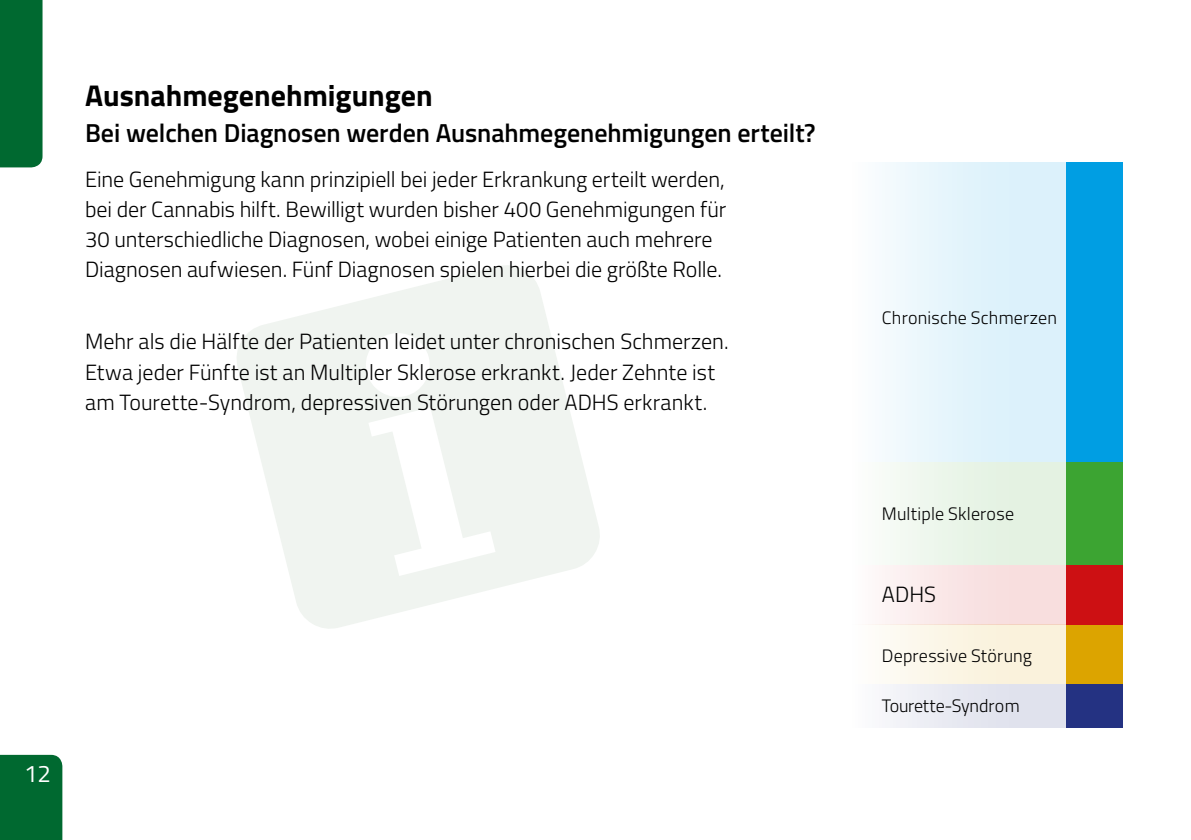
<style>
.page{position:relative;width:1191px;height:840px;background:#fff}
.page>*{position:absolute;margin:0;border:0;box-sizing:border-box;transform-origin:0 0}
.t1{font:700 30px "Titillium Web";color:#000}
.t2{font:600 26px "Titillium Web";color:#000}
.t3{font:24px "Titillium Web";color:#fff}
.t4{font:300 22px/30px "Titillium Web";color:#000}
.t5{font:300 18px "Titillium Web";letter-spacing:.01em;color:#000}
.t6{font:300 18px "Titillium Web";letter-spacing:-.01em;color:#000}
</style>
<div class="page">
<svg style="left:237px;top:265px;width:363px;height:364px;fill:#f0f4f0"></svg>
<svg style="left:885px;top:162px;width:238px;height:300px;background:#b3e1f6"></svg>
<svg style="left:893px;top:462px;width:230px;height:102px;background:#bfe1bc"></svg>
<svg style="left:885px;top:683px;width:238px;height:44px;background:#babed5"></svg>
<svg style="left:868px;top:624px;width:255px;height:59px;fill:#faf2de"></svg>
<svg style="left:885px;top:564px;width:181px;height:60px;background:#f8e4e4"></svg>
<div style="left:1066px;top:564px;width:57px;height:60px;background:#cd1013"></div>
<div style="left:0;top:754px;width:62px;height:85px;background:#006930"></div>
<div style="left:0;top:0;width:43px;height:167px;background:#006930"></div>
<h1 class="t1" style="left:85px;top:73px;width:349px">Ausnahmegenehmigungen</h1>
<p class="t2" style="left:85px;top:113px;width:732px">Bei welchen Diagnosen werden Ausnahmegenehmigungen erteilt?</p>
<p class="t4" style="left:85px;top:163px;width:642px">Eine Genehmigung kann prinzipiell bei jeder Erkrankung erteilt werden, bei der Cannabis hilft. Bewilligt wurden bisher 400 Genehmigungen für 30 unterschiedliche Diagnosen, wobei einige Patienten auch mehrere Diagnosen aufwiesen. Fünf Diagnosen spielen hierbei die größte Rolle.</p>
<p class="t4" style="left:85px;top:325px;width:645px">Mehr als die Hälfte der Patienten leidet unter chronischen Schmerzen.<br>Etwa jeder Fünfte ist an Multipler Sklerose erkrankt. Jeder Zehnte ist am Tourette-Syndrom, depressiven Störungen oder ADHS erkrankt.</p>
<p class="t3" style="left:24px;top:755px;width:28px">12</p>
<p class="t5" style="left:882px;top:304px;width:177px">Chronische Schmerzen</p>
<p class="t5" style="left:882px;top:500px;width:134px">Multiple Sklerose</p>
<p class="t4" style="left:882px;top:578px;width:56px">ADHS</p>
<p class="t5" style="left:882px;top:642px;width:152px">Depressive Störung</p>
<p class="t6" style="left:882px;top:692px;width:139px">Tourette-Syndrom</p>
</div>
